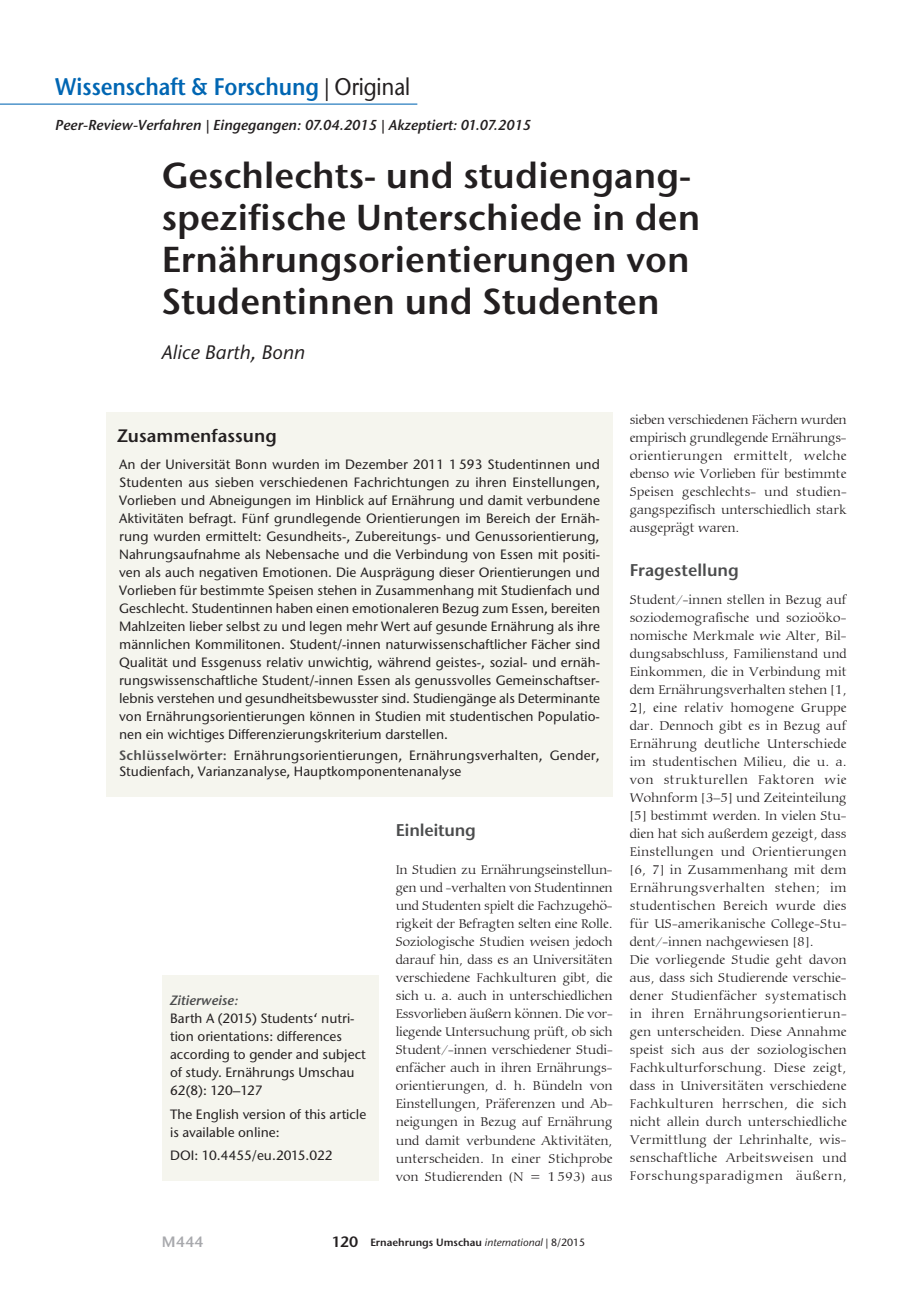
<style>
.page{position:relative;width:919px;height:1289px;background:#fff}
.page>*{position:absolute;margin:0;border:0;box-sizing:border-box;transform-origin:0 0}
.t1{font:600 36px/42px "Stone Sans ITC Pro";color:#231f20}
.t2{font:600 24px "Stone Sans ITC Pro";letter-spacing:-.01em;color:#0166b3;scale:.9 1}
.t3{font:italic 500 19.5px "Stone Sans ITC Std";color:#231f20}
.t4{font:600 18px "Stone Sans ITC Pro";color:#231f20}
.t5{font:600 16.95px "Stone Sans ITC Pro";color:#4b4c4d}
.t6{font:600 15px "Stone Sans ITC Pro";color:#a8a9ad}
.t7{font:italic 600 14.4px "Stone Sans ITC Pro";color:#231f20}
.t8{font:300 13.5px/18px "Carmina BT";letter-spacing:.01em;color:#231f20;text-align:justify}
.t9{font:500 13.5px/18px "Stone Sans ITC Std";color:#231f20}
.t10{font:italic 600 13.5px "Stone Sans ITC Pro";color:#4b4c4d}
.t11{font:600 10.5px "Stone Sans ITC Pro";color:#231f20}
.s1{font-family:"Stone Sans ITC Std";font-weight:500;color:#231f20}
.s2{font-family:"Stone Sans ITC Pro";font-weight:600;color:#4b4c4d}
.s3{font-size:15px}
.s4{font-family:"Stone Sans ITC Std";font-weight:500;font-style:italic}
.s5{font-family:"Stone Sans ITC Std";font-weight:500}
</style>
<div class="page">
<hr style="left:0;top:104px;width:417px;height:1px;background:#0166b3">
<div style="left:106px;top:412px;width:506px;height:384px;background:#f5f5ee"></div>
<div style="left:162px;top:974px;width:216px;height:206px;background:#f5f5ee"></div>
<h2 class="t2" style="left:55px;top:72px;width:396px">Wissenschaft &amp; Forschung <span class="s1">| Original</span></h2>
<p class="t7" style="left:55px;top:116px;width:477px">Peer-Review-Verfahren | Eingegangen: 07.04.2015 | Akzeptiert: 01.07.2015</p>
<h1 class="t1" style="left:162px;top:154px;width:540px">Geschlechts- und studiengang&shy;spezifische Unterschiede in den<br>Ernährungsorientierungen von<br>Studentinnen und Studenten</h1>
<h3 class="t3" style="left:162px;top:341px;width:145px">Alice Barth, Bonn</h3>
<h3 class="t4" style="left:117px;top:425px;width:161px">Zusammenfassung</h3>
<p class="t9" style="left:119px;top:455px;width:482px;text-align:justify">An der Universität Bonn wurden im Dezember 2011 1 593 Studentinnen und Studenten aus sieben verschiedenen Fachrichtungen zu ihren Einstellungen, Vorlieben und Abneigungen im Hinblick auf Ernährung und damit verbundene Aktivitäten befragt. Fünf grundlegende Orientierungen im Bereich der Ernäh&shy;rung wurden ermittelt: Gesundheits-, Zubereitungs- und Genussorientierung, Nahrungsaufnahme als Nebensache und die Verbindung von Essen mit positi&shy;ven als auch negativen Emotionen. Die Ausprägung dieser Orientierungen und Vorlieben für bestimmte Speisen stehen in Zusammenhang mit Studienfach und Geschlecht. Studentinnen haben einen emotionaleren Bezug zum Essen, bereiten Mahlzeiten lieber selbst zu und legen mehr Wert auf gesunde Ernährung als ihre männlichen Kommilitonen. Student/-innen naturwissenschaftlicher Fächer sind Qualität und Essgenuss relativ unwichtig, während geistes-, sozial- und ernäh&shy;rungswissenschaftliche Student/-innen Essen als genussvolles Gemeinschaftser&shy;lebnis verstehen und gesundheitsbewusster sind. Studiengänge als Determinante von Ernährungsorientierungen können in Studien mit studentischen Populatio&shy;nen ein wichtiges Differenzierungskriterium darstellen.</p>
<p class="t9" style="left:119px;top:746px;width:482px;line-height:16.5px"><span class="s2">Schlüsselwörter:</span> Ernährungsorientierungen, Ernährungsverhalten, Gender,<br>Studienfach, Varianzanalyse, Hauptkomponentenanalyse</p>
<p class="t10" style="left:170px;top:992px;width:70px">Zitierweise:</p>
<p class="t9" style="left:170px;top:1009px;width:197px">Barth A (2015) Students‘ nutri&shy;tion orientations: differences according to gender and subject of study. Ernährungs Umschau<br>62(8): 120–127</p>
<p class="t9" style="left:170px;top:1104px;width:198px">The English version of this article is available online:</p>
<p class="t9" style="left:170px;top:1145px;width:164px">DOI: 10.4455/eu.2015.022</p>
<p class="t5" style="left:395px;top:819px;width:82px">Einleitung</p>
<p class="t8" style="left:395px;top:861px;width:218px">In Studien zu Ernährungseinstellun&shy;gen und -verhalten von Studentinnen und Studenten spielt die Fachzugehö&shy;rigkeit der Befragten selten eine Rolle.<br>Soziologische Studien weisen jedoch darauf hin, dass es an Universitäten verschiedene Fachkulturen gibt, die sich u. a. auch in unterschiedlichen Essvorlieben äußern können. Die vor&shy;liegende Untersuchung prüft, ob sich Student/-innen verschiedener Studi&shy;enfächer auch in ihren Ernährungs&shy;orientierungen, d. h. Bündeln von Einstellungen, Präferenzen und Ab&shy;neigungen in Bezug auf Ernährung und damit verbundene Aktivitäten, unterscheiden. In einer Stichprobe von Studierenden (N = 1 593) aus</p>
<p class="t8" style="left:629px;top:411px;width:218px">sieben verschiedenen Fächern wurden empirisch grundlegende Ernährungs&shy;orientierungen ermittelt, welche ebenso wie Vorlieben für bestimmte Speisen geschlechts- und studien&shy;gangspezifisch unterschiedlich stark ausgeprägt waren.</p>
<p class="t5" style="left:629px;top:559px;width:111px">Fragestellung</p>
<p class="t8" style="left:629px;top:591px;width:218px;text-align:left">Student/-innen stellen in Bezug auf soziodemografische und sozioöko&shy;nomische Merkmale wie Alter, Bil&shy;dungsabschluss, Familienstand und Einkommen, die in Verbindung mit dem Ernährungsverhalten stehen [1, 2], eine relativ homogene Gruppe dar. Dennoch gibt es in Bezug auf Ernährung deutliche Unterschiede im studentischen Milieu, die u. a. von strukturellen Faktoren wie Wohnform [3–5] und Zeiteinteilung [5] bestimmt werden. In vielen Stu&shy;dien hat sich außerdem gezeigt, dass Einstellungen und Orientierungen [6, 7] in Zusammenhang mit dem Ernährungsverhalten stehen; im studentischen Bereich wurde dies für US-amerikanische College-Stu&shy;dent/-innen nachgewiesen [8].<br>Die vorliegende Studie geht davon aus, dass sich Studierende verschie&shy;dener Studienfächer systematisch in ihren Ernährungsorientierun&shy;gen unterscheiden. Diese Annahme speist sich aus der soziologischen Fachkulturforschung. Diese zeigt, dass in Universitäten verschiedene Fachkulturen herrschen, die sich nicht allein durch unterschiedliche Vermittlung der Lehrinhalte, wis&shy;senschaftliche Arbeitsweisen und Forschungsparadigmen äußern,</p>
<p class="t6" style="left:162px;top:1232px;width:44px">M444</p>
<p class="t11" style="left:332px;top:1235px;width:255px"><span class="s3">120</span> Ernaehrungs Umschau <span class="s4">international</span> <span class="s5">| 8/2015</span></p>
</div>
